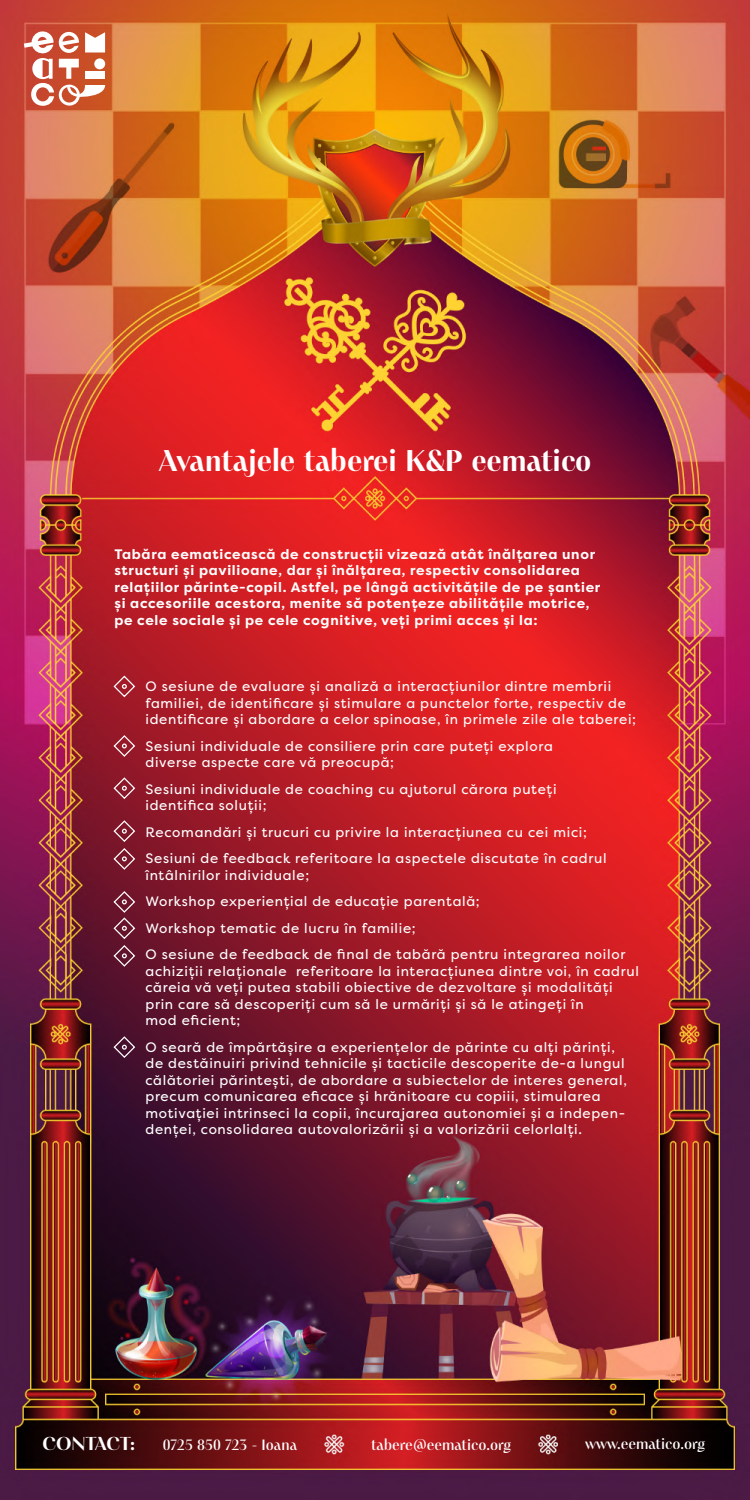
<style>
.page{position:relative;width:750px;height:1500px;background:#fff}
.page>*{position:absolute;margin:0;border:0;box-sizing:border-box;transform-origin:0 0}
.t1{font:700 30px "PF Marlet Display";color:#fff}
.t2{font:700 18.75px "PF Marlet Display";color:#fff}
.t3{font:500 15px "PF Marlet Display";color:#fff}
.t4{font:13.75px/16.5px "Filson Pro";letter-spacing:.05em;color:#fff}
.t5{font:700 13.75px/16.5px "Filson Pro";letter-spacing:.05em;color:#fff}
</style>
<div class="page">
<img style="left:0;top:0;width:750px;height:1500px">
<svg style="left:113px;top:675px;width:23px;height:23px"></svg>
<svg style="left:113px;top:819px;width:23px;height:52px"></svg>
<svg style="left:113px;top:776px;width:23px;height:24px"></svg>
<svg style="left:113px;top:734px;width:23px;height:24px"></svg>
<svg style="left:113px;top:890px;width:23px;height:78px;background:#7b3449"></svg>
<svg style="left:113px;top:1035px;width:23px;height:24px"></svg>
<svg style="left:24px;top:31px;width:81px;height:75px"></svg>
<h1 class="t1" style="left:159px;top:442px;width:434px">Avantajele taberei K&amp;P eematico</h1>
<p class="t5" style="left:114px;top:546px;width:488px">Tabăra eematicească de construcţii vizează atât înălţarea unor structuri și pavilioane, dar și înălţarea, respectiv consolidarea relaţiilor părinte-copil. Astfel, pe lângă activităţile de pe șantier și accesoriile acestora, menite să potenţeze abilităţile motrice, pe cele sociale și pe cele cognitive, veţi primi acces și la:</p>
<p class="t4" style="left:146px;top:678px;width:492px">O sesiune de evaluare și analiză a interacţiunilor dintre membrii familiei, de identificare și stimulare a punctelor forte, respectiv de identificare și abordare a celor spinoase, în primele zile ale taberei;</p>
<p class="t4" style="left:146px;top:737px;width:409px">Sesiuni individuale de consiliere prin care puteţi explora diverse aspecte care vă preocupă;</p>
<p class="t4" style="left:146px;top:780px;width:413px">Sesiuni individuale de coaching cu ajutorul cărora puteţi identifica soluţii;</p>
<p class="t4" style="left:146px;top:818px;width:463px;line-height:26.5px">Recomandări și trucuri cu privire la interacţiunea cu cei mici;<br>Sesiuni de feedback referitoare la aspectele discutate în cadrul</p>
<p class="t4" style="left:146px;top:861px;width:481px;line-height:26.5px">întâlnirilor individuale;<br>Workshop experienţial de educaţie parentală;<br>Workshop tematic de lucru în familie;<br>O sesiune de feedback de final de tabără pentru integrarea noilor</p>
<p class="t4" style="left:146px;top:962px;width:495px">achiziţii relaţionale referitoare la interacţiunea dintre voi, în cadrul căreia vă veţi putea stabili obiective de dezvoltare și modalităţi prin care să descoperiţi cum să le urmăriţi și să le atingeţi în<br>mod eficient;</p>
<p class="t4" style="left:146px;top:1038px;width:483px">O seară de împărtășire a experienţelor de părinte cu alţi părinţi, de destăinuiri privind tehnicile și tacticile descoperite de-a lungul călătoriei părintești, de abordare a subiectelor de interes general, precum comunicarea eficace și hrănitoare cu copiii, stimularea motivaţiei intrinseci la copii, încurajarea autonomiei și a indepen&shy;denţei, consolidarea autovalorizării și a valorizării celorlalţi.</p>
<h2 class="t2" style="left:43px;top:1431px;width:94px">CONTACT:</h2>
<p class="t3" style="left:163px;top:1435px;width:136px">0725 850 723 - Ioana</p>
<p class="t3" style="left:371px;top:1435px;width:142px">tabere@eematico.org</p>
<p class="t3" style="left:585px;top:1434px;width:122px">www.eematico.org</p>
</div>
